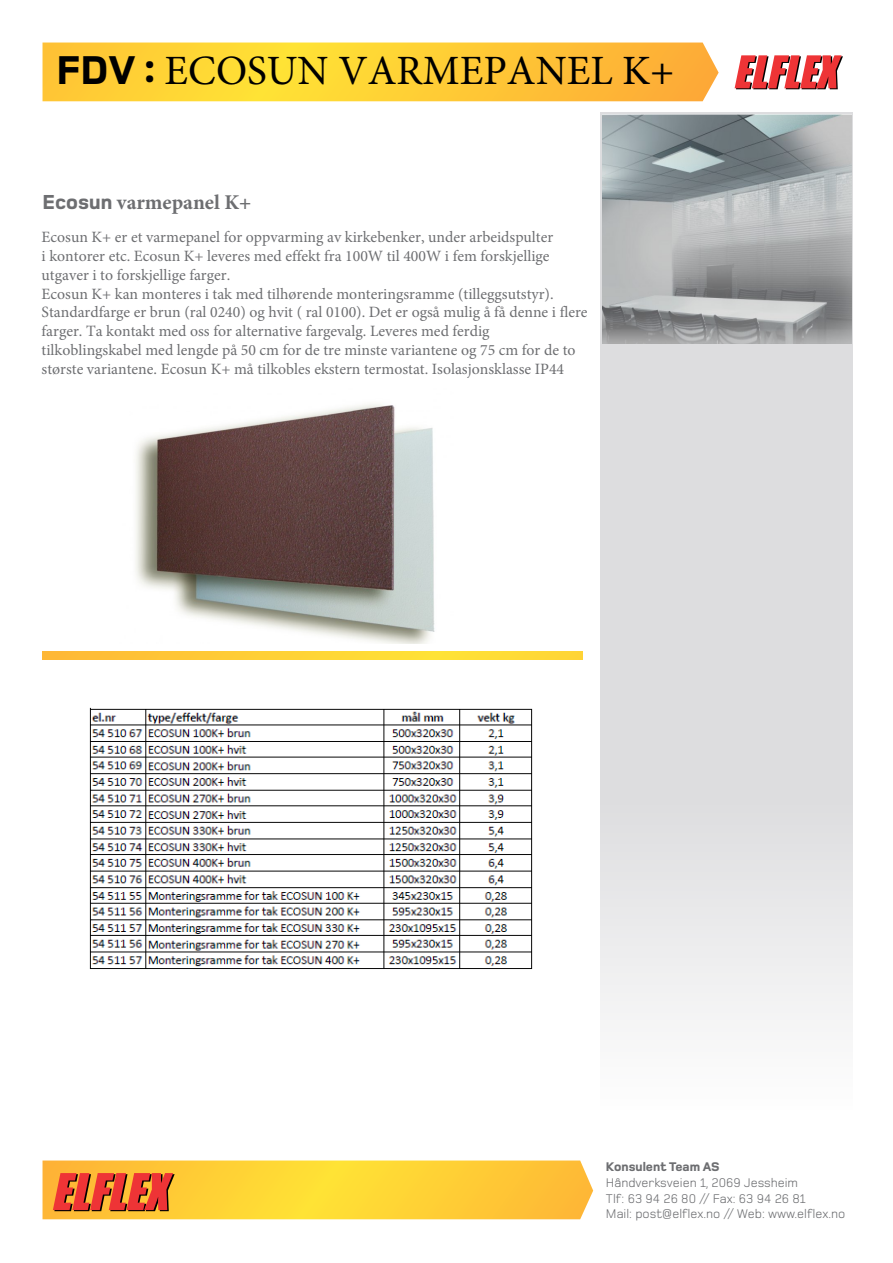
<style>
.page{position:relative;width:893px;height:1263px;background:#fff}
.page>*{position:absolute;margin:0;border:0;box-sizing:border-box;transform-origin:0 0}
.t1{font:41.7px "Minion Pro";color:#000}
.t2{font:700 21px "Minion Pro";color:#6d6e71}
.t3{font:15.75px/18.9px "Minion Pro";color:#6d6e71}
.t4{font:13.05px/15.6px "Foundry Monoline";color:#6d6e71}
.t5{font:800 13.05px "Foundry Monoline";color:#6d6e71}
.s1{font-family:"Foundry Monoline";font-weight:800}
</style>
<div class="page">
<svg style="left:601px;top:113px;width:252px;height:907px;background:#e0e0e2"></svg>
<svg style="left:43px;top:651px;width:540px;height:9px;background:#fed035"></svg>
<svg style="left:43px;top:1160px;width:550px;height:59px;background:#f9bd38"></svg>
<svg style="left:43px;top:43px;width:676px;height:58px;background:#fecb37"></svg>
<svg style="left:735px;top:55px;width:108px;height:34px"></svg>
<img style="left:602px;top:114px;width:250px;height:229px">
<img style="left:89px;top:707px;width:444px;height:262px">
<img style="left:135px;top:404px;width:300px;height:240px">
<h1 class="t1" style="left:56px;top:43px;width:620px"><span class="s1">FDV :</span> ECOSUN VARMEPANEL K+</h1>
<h2 class="t2" style="left:43px;top:187px;width:210px"><span class="s1">Ecosun</span> varmepanel K+</h2>
<p class="t3" style="left:42px;top:227px;width:547px">Ecosun K+ er et varmepanel for oppvarming av kirkebenker, under arbeidspulter<br>i kontorer etc. Ecosun K+ leveres med effekt fra 100W til 400W i fem forskjellige utgaver i to forskjellige farger.<br>Ecosun K+ kan monteres i tak med tilhørende monteringsramme (tilleggsutstyr).<br>Standardfarge er brun (ral 0240) og hvit ( ral 0100). Det er også mulig å få denne i flere farger. Ta kontakt med oss for alternative fargevalg. Leveres med ferdig tilkoblingskabel med lengde på 50 cm for de tre minste variantene og 75 cm for de to største variantene. Ecosun K+ må tilkobles ekstern termostat. Isolasjonsklasse IP44</p>
<p class="t5" style="left:606px;top:1160px;width:115px">Konsulent Team AS</p>
<p class="t4" style="left:606px;top:1175px;width:241px">Håndverksveien 1, 2069 Jessheim<br>Tlf: 63 94 26 80 // Fax: 63 94 26 81<br>Mail: post@elflex.no // Web: www.elflex.no</p>
</div>
